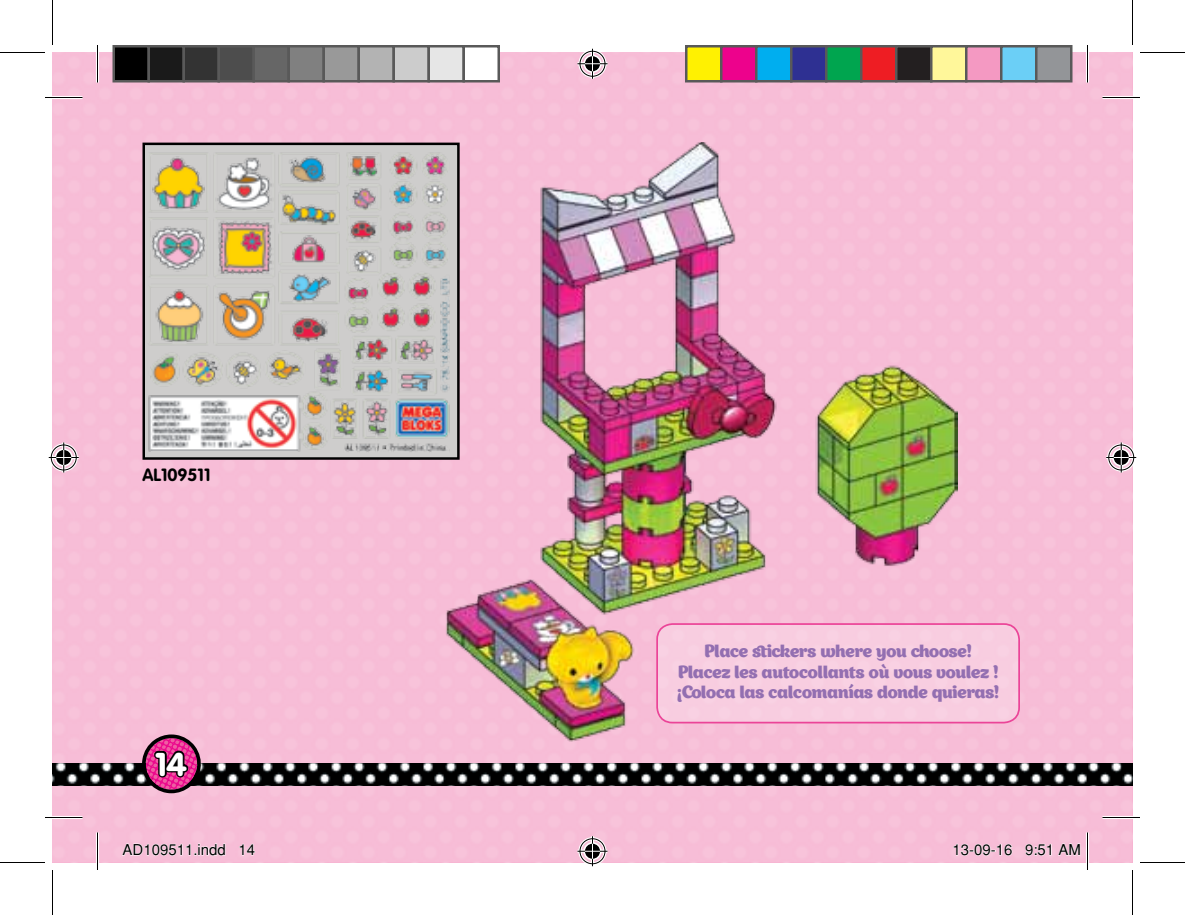
<style>
.page{position:relative;width:1185px;height:915px;background:#fff}
.page>*{position:absolute;margin:0;border:0;box-sizing:border-box;transform-origin:0 0}
.t1{font:900 32.5px "VAG Rounded";color:#fff}
.t2{font:700 17.5px "VAG Rounded";color:#000}
.t3{font:17.25px/20.8px "Appetite";color:#936fb1;text-align:center}
.t4{font:15px "Helvetica";color:#000}
</style>
<div class="page">
<div style="left:52px;top:52px;width:1080px;height:810px;background:#f8c2da"></div>
<img style="left:52px;top:763px;width:1080px;height:23px">
<svg style="left:141px;top:735px;width:61px;height:58px"></svg>
<img style="left:446px;top:142px;width:511px;height:600px">
<div style="left:144px;top:144px;width:314px;height:315px;background:#cecdcc"></div>
<div style="left:142px;top:143px;width:318px;height:317px;border:2px solid #000"></div>
<img style="left:148px;top:152px;width:302px;height:300px">
<div style="left:657px;top:624px;width:362px;height:99px;background:#f8cde0;border-radius:15px"></div>
<div style="left:656px;top:623px;width:364px;height:100px;border:2px solid #eb4498;border-radius:15px"></div>
<hr style="left:45px;top:96px;width:37px;height:3px;background:#fff">
<hr style="left:1102px;top:96px;width:38px;height:3px;background:#fff">
<hr style="left:45px;top:816px;width:37px;height:3px;background:#fff">
<hr style="left:1102px;top:816px;width:38px;height:3px;background:#fff">
<hr style="left:96px;top:45px;width:3px;height:37px;background:#fff">
<hr style="left:96px;top:832px;width:3px;height:38px;background:#fff">
<hr style="left:1086px;top:45px;width:3px;height:37px;background:#fff">
<hr style="left:1086px;top:832px;width:3px;height:38px;background:#fff">
<hr style="left:45px;top:97px;width:37px;height:1px;background:#000">
<hr style="left:1102px;top:97px;width:38px;height:1px;background:#000">
<hr style="left:45px;top:817px;width:37px;height:1px;background:#000">
<hr style="left:1102px;top:817px;width:38px;height:1px;background:#000">
<hr style="left:97px;top:45px;width:1px;height:37px;background:#000">
<hr style="left:97px;top:832px;width:1px;height:38px;background:#000">
<hr style="left:1087px;top:45px;width:1px;height:37px;background:#000">
<hr style="left:1087px;top:832px;width:1px;height:38px;background:#000">
<hr style="left:0;top:52px;width:45px;height:1px;background:#000">
<hr style="left:1140px;top:52px;width:45px;height:1px;background:#000">
<hr style="left:0;top:862px;width:45px;height:1px;background:#000">
<hr style="left:1140px;top:862px;width:45px;height:1px;background:#000">
<hr style="left:52px;top:0;width:1px;height:45px;background:#000">
<hr style="left:52px;top:870px;width:1px;height:45px;background:#000">
<hr style="left:1132px;top:0;width:1px;height:45px;background:#000">
<hr style="left:1132px;top:870px;width:1px;height:45px;background:#000">
<div style="left:578px;top:50px;width:29px;height:28px;border:3px solid #fff;border-radius:50%"></div>
<hr style="left:578px;top:62px;width:30px;height:3px;background:#fff">
<hr style="left:591px;top:49px;width:3px;height:30px;background:#fff">
<div style="left:583px;top:55px;width:19px;height:18px;border:3px solid #fff;border-radius:50%"></div>
<div style="left:580px;top:51px;width:25px;height:26px;border:1px solid #000;border-radius:50%"></div>
<hr style="left:578px;top:63px;width:30px;height:1px;background:#000">
<hr style="left:592px;top:49px;width:1px;height:30px;background:#000">
<svg style="left:585px;top:56px;width:15px;height:15px"></svg>
<div style="left:578px;top:837px;width:29px;height:28px;border:3px solid #fff;border-radius:50%"></div>
<hr style="left:578px;top:850px;width:30px;height:3px;background:#fff">
<hr style="left:591px;top:836px;width:3px;height:30px;background:#fff">
<div style="left:583px;top:842px;width:19px;height:18px;border:3px solid #fff;border-radius:50%"></div>
<div style="left:580px;top:838px;width:25px;height:26px;border:1px solid #000;border-radius:50%"></div>
<hr style="left:578px;top:851px;width:30px;height:1px;background:#000">
<hr style="left:592px;top:836px;width:1px;height:30px;background:#000">
<svg style="left:585px;top:844px;width:15px;height:15px"></svg>
<div style="left:50px;top:443px;width:28px;height:29px;border:3px solid #fff;border-radius:50%"></div>
<hr style="left:49px;top:456px;width:30px;height:3px;background:#fff">
<hr style="left:62px;top:442px;width:3px;height:30px;background:#fff">
<div style="left:55px;top:448px;width:18px;height:19px;border:3px solid #fff;border-radius:50%"></div>
<div style="left:51px;top:445px;width:26px;height:25px;border:1px solid #000;border-radius:50%"></div>
<hr style="left:49px;top:457px;width:30px;height:1px;background:#000">
<hr style="left:63px;top:442px;width:1px;height:30px;background:#000">
<svg style="left:56px;top:450px;width:15px;height:15px"></svg>
<div style="left:1107px;top:443px;width:28px;height:29px;border:3px solid #fff;border-radius:50%"></div>
<hr style="left:1106px;top:456px;width:30px;height:3px;background:#fff">
<hr style="left:1120px;top:442px;width:3px;height:30px;background:#fff">
<div style="left:1112px;top:448px;width:18px;height:19px;border:3px solid #fff;border-radius:50%"></div>
<div style="left:1108px;top:445px;width:26px;height:25px;border:1px solid #000;border-radius:50%"></div>
<hr style="left:1106px;top:457px;width:30px;height:1px;background:#000">
<hr style="left:1121px;top:442px;width:1px;height:30px;background:#000">
<svg style="left:1114px;top:450px;width:15px;height:15px"></svg>
<div style="left:114px;top:46px;width:35px;height:35px;background:#000"></div>
<div style="left:112px;top:45px;width:38px;height:37px;border:2px solid #595959"></div>
<div style="left:149px;top:46px;width:35px;height:35px;background:#1a1a1a"></div>
<div style="left:148px;top:45px;width:37px;height:37px;border:2px solid #595959"></div>
<div style="left:184px;top:46px;width:35px;height:35px;background:#333"></div>
<div style="left:182px;top:45px;width:38px;height:37px;border:2px solid #595959"></div>
<div style="left:219px;top:46px;width:35px;height:35px;background:#4d4d4d"></div>
<div style="left:218px;top:45px;width:37px;height:37px;border:2px solid #595959"></div>
<div style="left:254px;top:46px;width:35px;height:35px;background:#666"></div>
<div style="left:252px;top:45px;width:38px;height:37px;border:2px solid #595959"></div>
<div style="left:289px;top:46px;width:35px;height:35px;background:#808080"></div>
<div style="left:288px;top:45px;width:37px;height:37px;border:2px solid #595959"></div>
<div style="left:324px;top:46px;width:35px;height:35px;background:#999"></div>
<div style="left:322px;top:45px;width:38px;height:37px;border:2px solid #595959"></div>
<div style="left:359px;top:46px;width:35px;height:35px;background:#b3b3b3"></div>
<div style="left:358px;top:45px;width:37px;height:37px;border:2px solid #595959"></div>
<div style="left:394px;top:46px;width:35px;height:35px;background:#ccc"></div>
<div style="left:392px;top:45px;width:38px;height:37px;border:2px solid #595959"></div>
<div style="left:429px;top:46px;width:35px;height:35px;background:#e6e6e6"></div>
<div style="left:428px;top:45px;width:37px;height:37px;border:2px solid #595959"></div>
<div style="left:464px;top:46px;width:35px;height:35px;background:#fff"></div>
<div style="left:462px;top:45px;width:38px;height:37px;border:2px solid #595959"></div>
<div style="left:686px;top:46px;width:35px;height:35px;background:#fff101"></div>
<div style="left:685px;top:45px;width:37px;height:37px;border:2px solid #595959"></div>
<div style="left:721px;top:46px;width:35px;height:35px;background:#ed028c"></div>
<div style="left:720px;top:45px;width:38px;height:37px;border:2px solid #595959"></div>
<div style="left:756px;top:46px;width:35px;height:35px;background:#00aeef"></div>
<div style="left:755px;top:45px;width:37px;height:37px;border:2px solid #595959"></div>
<div style="left:791px;top:46px;width:35px;height:35px;background:#2e3092"></div>
<div style="left:790px;top:45px;width:38px;height:37px;border:2px solid #595959"></div>
<div style="left:826px;top:46px;width:35px;height:35px;background:#00a54f"></div>
<div style="left:825px;top:45px;width:37px;height:37px;border:2px solid #595959"></div>
<div style="left:861px;top:46px;width:35px;height:35px;background:#ee1d23"></div>
<div style="left:860px;top:45px;width:38px;height:37px;border:2px solid #595959"></div>
<div style="left:896px;top:46px;width:35px;height:35px;background:#231f20"></div>
<div style="left:895px;top:45px;width:37px;height:37px;border:2px solid #595959"></div>
<div style="left:931px;top:46px;width:35px;height:35px;background:#fff79a"></div>
<div style="left:930px;top:45px;width:38px;height:37px;border:2px solid #595959"></div>
<div style="left:966px;top:46px;width:35px;height:35px;background:#f499c2"></div>
<div style="left:965px;top:45px;width:37px;height:37px;border:2px solid #595959"></div>
<div style="left:1001px;top:46px;width:35px;height:35px;background:#6bcff6"></div>
<div style="left:1000px;top:45px;width:38px;height:37px;border:2px solid #595959"></div>
<div style="left:1036px;top:46px;width:35px;height:35px;background:#939598"></div>
<div style="left:1035px;top:45px;width:37px;height:37px;border:2px solid #595959"></div>
<svg style="left:122px;top:843px;width:104px;height:13px"></svg>
<svg style="left:239px;top:844px;width:16px;height:12px"></svg>
<svg style="left:953px;top:844px;width:60px;height:12px"></svg>
<svg style="left:1025px;top:843px;width:56px;height:13px"></svg>
<p class="t2" style="left:143px;top:464px;width:70px">AL109511</p>
<h1 class="t1" style="left:156px;top:745px;width:32px">14</h1>
<p class="t3" style="left:677px;top:641px;width:323px">Place stickers where you choose!<br>Placez les autocollants où vous voulez ! ¡Coloca las calcomanías donde quieras!</p>
<p class="t4" style="left:122px;top:841px;width:134px">AD109511.indd 14</p>
<p class="t4" style="left:952px;top:841px;width:130px">13-09-16 9:51 AM</p>
</div>
